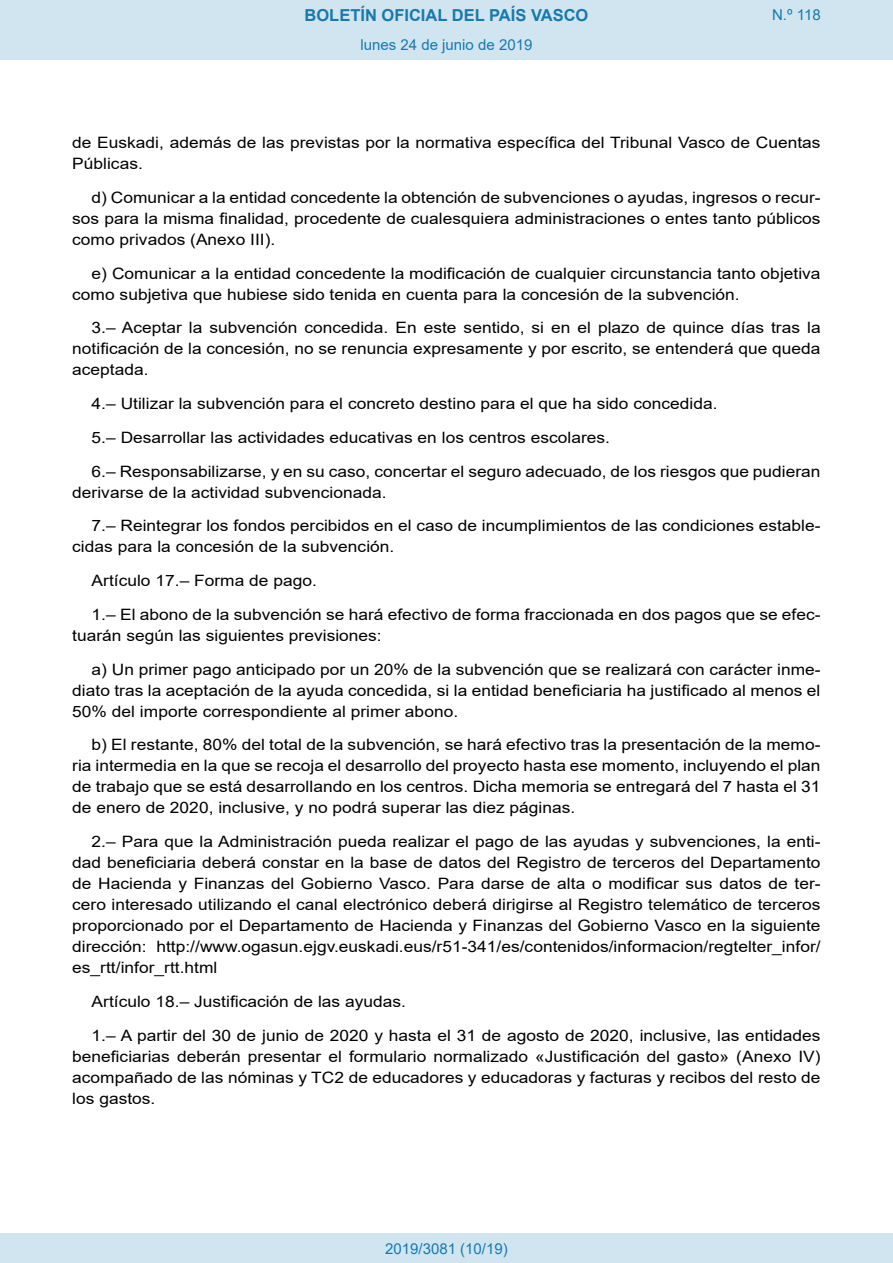
<style>
.page{position:relative;width:893px;height:1263px;background:#fff}
.page>*{position:absolute;margin:0;border:0;box-sizing:border-box;transform-origin:0 0}
.t1{font:700 16.5px "Arial";color:#1879ad}
.BOPVDetalle{font:15.6px/21px "Arial";color:#000;text-align:justify;scale:1.11 1}
.Paginacion_Centro{font:15px "Arial";color:#1879ad}
</style>
<div class="page">
<div style="left:0;top:0;width:893px;height:60px;background:#d0e5f0"></div>
<div style="left:0;top:1233px;width:893px;height:30px;background:#d0e5f0"></div>
<p class="t1" style="left:305px;top:3px;width:285px">BOLETÍN OFICIAL DEL PAÍS VASCO</p>
<p class="Paginacion_Centro" style="left:361px;top:35px;width:173px">lunes 24 de junio de 2019</p>
<p class="Paginacion_Centro" style="left:772px;top:5px;width:50px">N.º 118</p>
<p class="BOPVDetalle" style="left:72px;top:132px;width:676px">de Euskadi, además de las previstas por la normativa específica del Tribunal Vasco de Cuentas<br>Públicas.</p>
<p class="BOPVDetalle" style="left:72px;top:187px;width:676px;text-indent:19px">d) Comunicar a la entidad concedente la obtención de subvenciones o ayudas, ingresos o recur&shy;sos para la misma finalidad, procedente de cualesquiera administraciones o entes tanto públicos como privados (Anexo III).</p>
<p class="BOPVDetalle" style="left:72px;top:263px;width:676px;text-indent:19px">e) Comunicar a la entidad concedente la modificación de cualquier circunstancia tanto objetiva como subjetiva que hubiese sido tenida en cuenta para la concesión de la subvención.</p>
<p class="BOPVDetalle" style="left:72px;top:317px;width:676px;text-indent:19px">3.– Aceptar la subvención concedida. En este sentido, si en el plazo de quince días tras la notificación de la concesión, no se renuncia expresamente y por escrito, se entenderá que queda aceptada.</p>
<p class="BOPVDetalle" style="left:92px;top:393px;width:565px">4.– Utilizar la subvención para el concreto destino para el que ha sido concedida.</p>
<p class="BOPVDetalle" style="left:92px;top:427px;width:469px">5.– Desarrollar las actividades educativas en los centros escolares.</p>
<p class="BOPVDetalle" style="left:72px;top:461px;width:676px;text-indent:19px">6.– Responsabilizarse, y en su caso, concertar el seguro adecuado, de los riesgos que pudieran derivarse de la actividad subvencionada.</p>
<p class="BOPVDetalle" style="left:72px;top:515px;width:676px;text-indent:19px">7.– Reintegrar los fondos percibidos en el caso de incumplimientos de las condiciones estable&shy;cidas para la concesión de la subvención.</p>
<p class="BOPVDetalle" style="left:92px;top:570px;width:204px">Artículo 17.– Forma de pago.</p>
<p class="BOPVDetalle" style="left:72px;top:604px;width:676px;text-indent:19px">1.– El abono de la subvención se hará efectivo de forma fraccionada en dos pagos que se efec&shy;tuarán según las siguientes previsiones:</p>
<p class="BOPVDetalle" style="left:72px;top:659px;width:676px;text-indent:19px">a) Un primer pago anticipado por un 20% de la subvención que se realizará con carácter inme&shy;diato tras la aceptación de la ayuda concedida, si la entidad beneficiaria ha justificado al menos el 50% del importe correspondiente al primer abono.</p>
<p class="BOPVDetalle" style="left:72px;top:734px;width:676px;text-indent:19px">b) El restante, 80% del total de la subvención, se hará efectivo tras la presentación de la memo&shy;ria intermedia en la que se recoja el desarrollo del proyecto hasta ese momento, incluyendo el plan de trabajo que se está desarrollando en los centros. Dicha memoria se entregará del 7 hasta el 31 de enero de 2020, inclusive, y no podrá superar las diez páginas.</p>
<p class="BOPVDetalle" style="left:72px;top:831px;width:676px;text-indent:19px">2.– Para que la Administración pueda realizar el pago de las ayudas y subvenciones, la enti&shy;dad beneficiaria deberá constar en la base de datos del Registro de terceros del Departamento de Hacienda y Finanzas del Gobierno Vasco. Para darse de alta o modificar sus datos de ter&shy;cero interesado utilizando el canal electrónico deberá dirigirse al Registro telemático de terceros proporcionado por el Departamento de Hacienda y Finanzas del Gobierno Vasco en la siguiente dirección: http://www.ogasun.ejgv.euskadi.eus/r51-341/es/contenidos/informacion/regtelter_infor/ es_rtt/infor_rtt.html</p>
<p class="BOPVDetalle" style="left:92px;top:991px;width:285px">Artículo 18.– Justificación de las ayudas.</p>
<p class="BOPVDetalle" style="left:72px;top:1025px;width:676px;text-indent:19px">1.– A partir del 30 de junio de 2020 y hasta el 31 de agosto de 2020, inclusive, las entidades beneficiarias deberán presentar el formulario normalizado «Justificación del gasto» (Anexo IV) acompañado de las nóminas y TC2 de educadores y educadoras y facturas y recibos del resto de los gastos.</p>
<p class="Paginacion_Centro" style="left:385px;top:1238px;width:124px">2019/3081 (10/19)</p>
</div>
